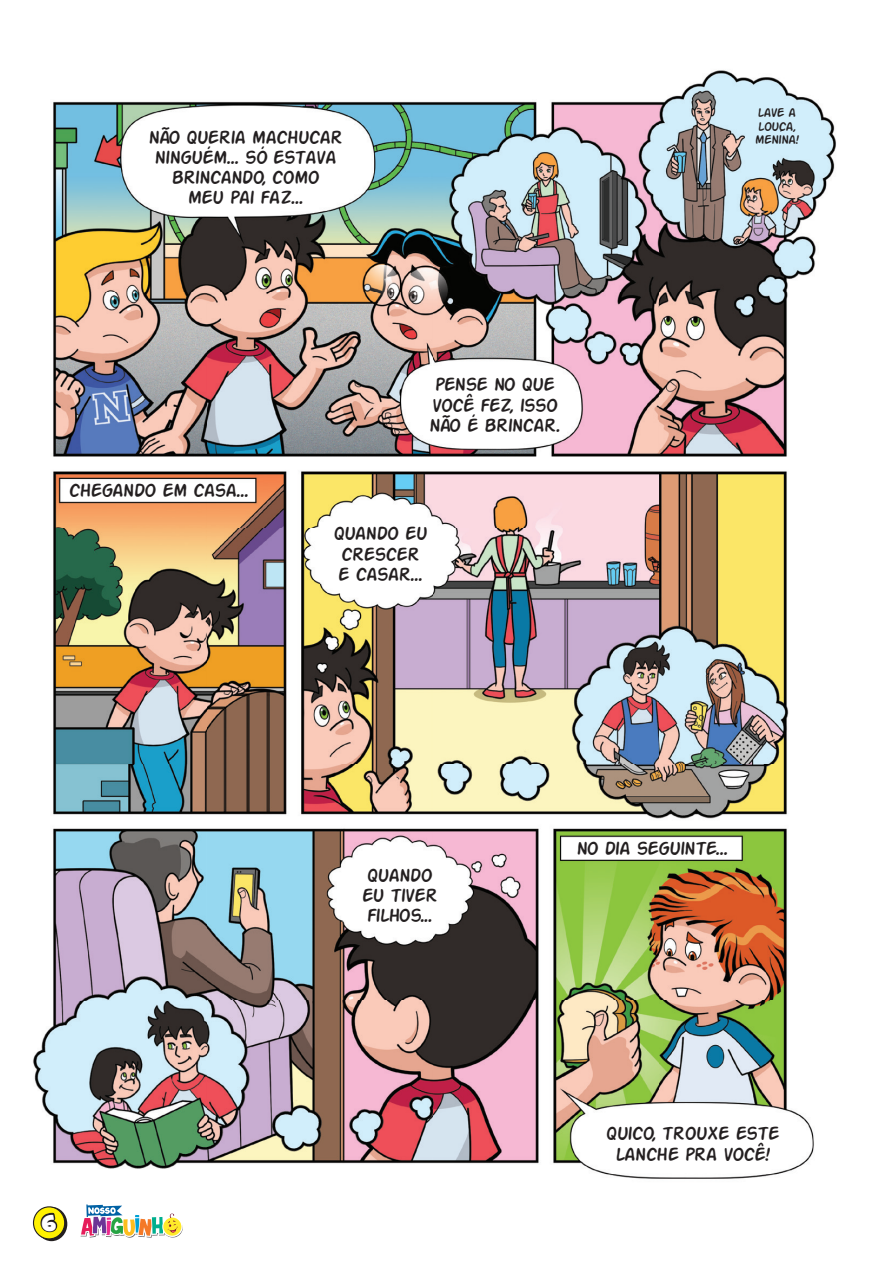
<style>
.page{position:relative;width:872px;height:1273px;background:#fff}
.page>*{position:absolute;margin:0;border:0;box-sizing:border-box;transform-origin:0 0}
.t1{font:22.5px "Grilled Cheese BTN Toasted";color:#fff}
.t2{font:20.25px/20.2px "Action Man";letter-spacing:-.04em;color:#231f20;scale:1.1 1}
.t3{font:13.5px/13.5px "Action Man";letter-spacing:-.04em;color:#231f20;scale:1.1 1}
</style>
<div class="page">
<img style="left:32px;top:70px;width:804px;height:1172px">
<svg style="left:779px;top:128px;width:5px;height:5px"></svg>
<svg style="left:36px;top:1206px;width:31px;height:35px"></svg>
<svg style="left:33px;top:1206px;width:32px;height:32px"></svg>
<div style="left:33px;top:1206px;width:32px;height:33px;border:1px solid #231f20;border-radius:50%"></div>
<svg style="left:39px;top:1211px;width:20px;height:22px"></svg>
<img style="left:182px;top:1224px;width:1px;height:13px">
<svg style="left:80px;top:1203px;width:102px;height:34px"></svg>
<p class="t2" style="left:148px;top:125px;width:178px;text-align:center">NÃO QUERIA MACHUCAR<br>NINGUÉM... SÓ ESTAVA<br>BRINCANDO, COMO<br>MEU PAI FAZ...</p>
<p class="t2" style="left:68px;top:479px;width:165px">CHEGANDO EM CASA...</p>
<p class="t2" style="left:429px;top:373px;width:121px">PENSE NO QUE<br>VOCÊ FEZ, ISSO<br>NÃO É BRINCAR.</p>
<p class="t2" style="left:333px;top:522px;width:87px">QUANDO EU<br>CRESCER<br>E CASAR...</p>
<p class="t3" style="left:755px;top:105px;width:41px">LAVE A<br>LOUCA,<br>MENINA!</p>
<p class="t1" style="left:42px;top:1208px;width:16px">6</p>
<p class="t2" style="left:361px;top:863px;width:71px">QUANDO<br>EU TIVER<br>FILHOS...</p>
<p class="t2" style="left:576px;top:836px;width:139px">NO DIA SEGUINTE...</p>
<p class="t2" style="left:606px;top:1121px;width:159px;text-align:center">QUICO, TROUXE ESTE<br>LANCHE PRA VOCÊ!</p>
</div>
